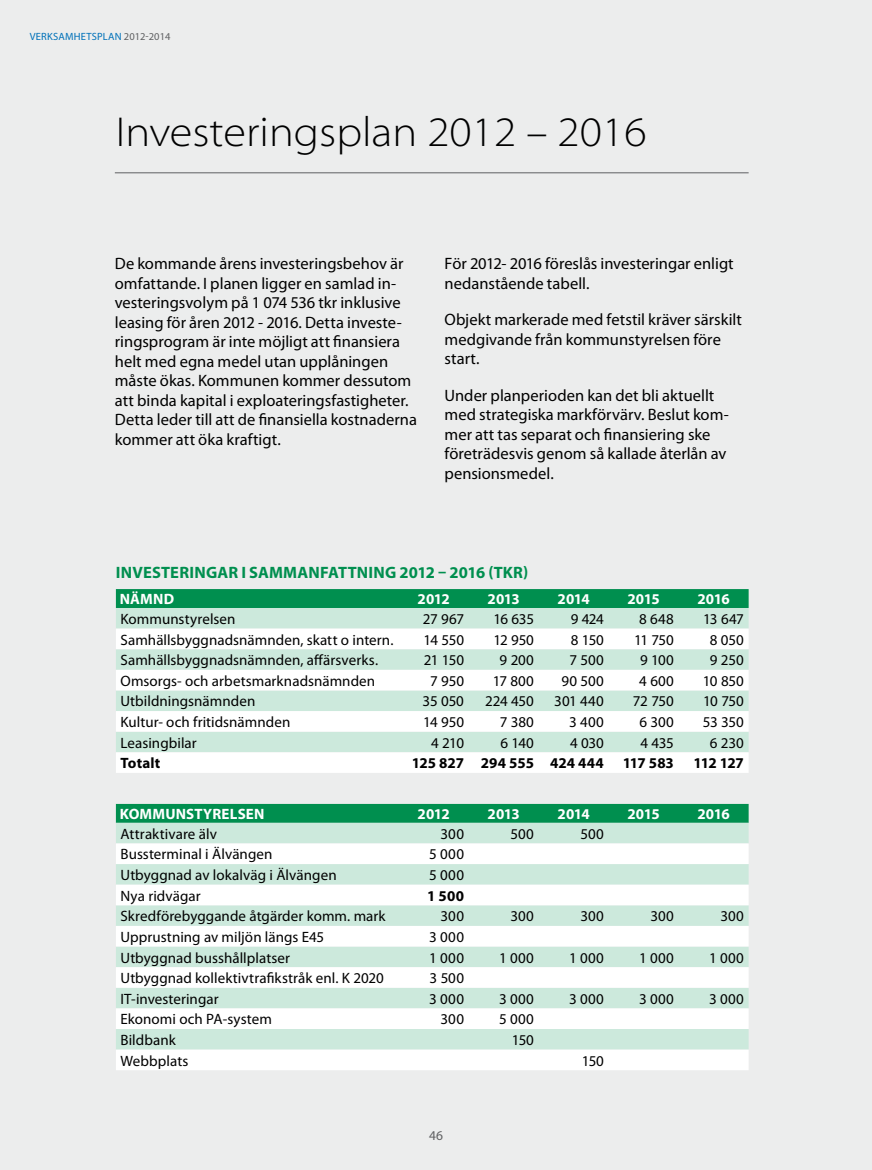
<style>
.page{position:relative;width:872px;height:1170px;background:#fff}
.page>*{position:absolute;margin:0;border:0;box-sizing:border-box;transform-origin:0 0}
.t1{font:42px "Myriad MM 215 700";letter-spacing:.015em;color:#000}
.t2{font:16.5px/19.5px "Myriad Pro";letter-spacing:.005em;color:#000}
.t3{font:700 16.5px "Myriad Pro";letter-spacing:-.03em;color:#008f4f}
.t4{font:15px "Myriad Pro";letter-spacing:.005em;color:#000}
.t5{font:700 15px "Myriad Pro";letter-spacing:-.03em;color:#fff}
.t6{font:700 15px "Myriad Pro";color:#000}
.t7{font:13.5px "Myriad Pro";color:#5f6062}
.t8{font:10.5px "Myriad Pro";letter-spacing:.02em;color:#0071b9}
.s1{color:#5f6062}
</style>
<div class="page">
<div style="left:0;top:0;width:872px;height:1169px;background:#eceded"></div>
<div style="left:116px;top:589px;width:632px;height:19px;background:#008f4f"></div>
<div style="left:116px;top:608px;width:632px;height:20px;background:#cce9dc"></div>
<svg style="left:116px;top:629px;width:632px;height:143px;background:#e9f5ef"></svg>
<div style="left:116px;top:803px;width:632px;height:19px;background:#008f4f"></div>
<div style="left:116px;top:822px;width:632px;height:21px;background:#cce9dc"></div>
<svg style="left:116px;top:844px;width:632px;height:226px;background:#e7f4ef"></svg>
<hr style="left:115px;top:172px;width:633px;height:1px;background:#5f6062">
<p class="t8" style="left:30px;top:30px;width:142px">Verksamhetsplan <span class="s1">2012-2014</span></p>
<h1 class="t1" style="left:116px;top:112px;width:531px">Investeringsplan 2012 – 2016</h1>
<p class="t2" style="left:115px;top:253px;width:304px">De kommande årens investeringsbehov är omfattande. I planen ligger en samlad in&shy;vesteringsvolym på 1 074 536 tkr inklusive leasing för åren 2012 - 2016. Detta investe&shy;ringsprogram är inte möjligt att finansiera helt med egna medel utan upplåningen måste ökas. Kommunen kommer dessutom att binda kapital i exploateringsfastigheter.<br>Detta leder till att de finansiella kostnaderna kommer att öka kraftigt.</p>
<p class="t2" style="left:444px;top:253px;width:291px">För 2012- 2016 föreslås investeringar enligt nedanstående tabell.</p>
<p class="t2" style="left:444px;top:309px;width:299px">Objekt markerade med fetstil kräver särskilt medgivande från kommunstyrelsen före start.</p>
<p class="t2" style="left:444px;top:385px;width:286px">Under planperioden kan det bli aktuellt med strategiska markförvärv. Beslut kom&shy;mer att tas separat och finansiering ske företrädesvis genom så kallade återlån av pensionsmedel.</p>
<p class="t3" style="left:116px;top:562px;width:16px">INVESTERINGAR</p>
<p class="t3" style="left:241px;top:562px;width:20px">I SAMMANFATTNING</p>
<p class="t3" style="left:399px;top:562px;width:130px">2012 – 2016 (TKR)</p>
<p class="t5" style="left:120px;top:589px;width:23px">NÄMND</p>
<p class="t5" style="left:417px;top:589px;width:34px">2012</p>
<p class="t5" style="left:487px;top:589px;width:34px">2013</p>
<p class="t5" style="left:557px;top:589px;width:34px">2014</p>
<p class="t5" style="left:627px;top:589px;width:34px">2015</p>
<p class="t5" style="left:697px;top:589px;width:34px">2016</p>
<p class="t4" style="left:121px;top:609px;width:116px">Kommunstyrelsen</p>
<p class="t4" style="left:423px;top:609px;width:43px">27 967</p>
<p class="t4" style="left:493px;top:609px;width:42px">16 635</p>
<p class="t4" style="left:570px;top:609px;width:35px">9 424</p>
<p class="t4" style="left:639px;top:609px;width:36px">8 648</p>
<p class="t4" style="left:703px;top:609px;width:42px">13 647</p>
<p class="t4" style="left:121px;top:630px;width:274px">Samhällsbyggnadsnämnden, skatt o intern.</p>
<p class="t4" style="left:423px;top:630px;width:42px">14 550</p>
<p class="t4" style="left:493px;top:630px;width:42px">12 950</p>
<p class="t4" style="left:571px;top:630px;width:35px">8 150</p>
<p class="t4" style="left:634px;top:630px;width:41px">11 750</p>
<p class="t4" style="left:710px;top:630px;width:35px">8 050</p>
<p class="t4" style="left:121px;top:650px;width:259px">Samhällsbyggnadsnämnden, affärsverks.</p>
<p class="t4" style="left:424px;top:650px;width:42px">21 150</p>
<p class="t4" style="left:499px;top:650px;width:36px">9 200</p>
<p class="t4" style="left:569px;top:650px;width:36px">7 500</p>
<p class="t4" style="left:640px;top:650px;width:35px">9 100</p>
<p class="t4" style="left:710px;top:650px;width:36px">9 250</p>
<p class="t4" style="left:121px;top:671px;width:256px">Omsorgs- och arbetsmarknadsnämnden</p>
<p class="t4" style="left:430px;top:671px;width:35px">7 950</p>
<p class="t4" style="left:493px;top:671px;width:43px">17 800</p>
<p class="t4" style="left:561px;top:671px;width:44px">90 500</p>
<p class="t4" style="left:639px;top:671px;width:36px">4 600</p>
<p class="t4" style="left:703px;top:671px;width:43px">10 850</p>
<p class="t4" style="left:121px;top:692px;width:136px">Utbildningsnämnden</p>
<p class="t4" style="left:422px;top:692px;width:43px">35 050</p>
<p class="t4" style="left:485px;top:692px;width:50px">224 450</p>
<p class="t4" style="left:554px;top:692px;width:51px">301 440</p>
<p class="t4" style="left:632px;top:692px;width:43px">72 750</p>
<p class="t4" style="left:703px;top:692px;width:42px">10 750</p>
<p class="t4" style="left:121px;top:712px;width:171px">Kultur- och fritidsnämnden</p>
<p class="t4" style="left:423px;top:712px;width:42px">14 950</p>
<p class="t4" style="left:500px;top:712px;width:36px">7 380</p>
<p class="t4" style="left:569px;top:712px;width:36px">3 400</p>
<p class="t4" style="left:639px;top:712px;width:36px">6 300</p>
<p class="t4" style="left:703px;top:712px;width:43px">53 350</p>
<p class="t4" style="left:121px;top:733px;width:78px">Leasingbilar</p>
<p class="t4" style="left:431px;top:733px;width:34px">4 210</p>
<p class="t4" style="left:500px;top:733px;width:35px">6 140</p>
<p class="t4" style="left:570px;top:733px;width:35px">4 030</p>
<p class="t4" style="left:640px;top:733px;width:35px">4 435</p>
<p class="t4" style="left:710px;top:733px;width:36px">6 230</p>
<p class="t6" style="left:121px;top:753px;width:41px">TOTALT</p>
<p class="t6" style="left:412px;top:753px;width:194px">125 827 294 555 424 444</p>
<p class="t6" style="left:623px;top:753px;width:53px">117 583</p>
<p class="t6" style="left:693px;top:753px;width:52px">112 127</p>
<p class="t5" style="left:120px;top:804px;width:22px">KOMM</p>
<p class="t5" style="left:165px;top:804px;width:20px">UNST</p>
<p class="t5" style="left:203px;top:804px;width:19px">YRELSEN</p>
<p class="t5" style="left:417px;top:804px;width:34px">2012</p>
<p class="t5" style="left:487px;top:804px;width:34px">2013</p>
<p class="t5" style="left:557px;top:804px;width:34px">2014</p>
<p class="t5" style="left:627px;top:804px;width:34px">2015</p>
<p class="t5" style="left:697px;top:804px;width:34px">2016</p>
<p class="t4" style="left:121px;top:824px;width:98px">Attraktivare älv</p>
<p class="t4" style="left:440px;top:824px;width:25px">300</p>
<p class="t4" style="left:510px;top:824px;width:25px">500</p>
<p class="t4" style="left:580px;top:824px;width:25px">500</p>
<p class="t4" style="left:121px;top:845px;width:153px">Bussterminal i Älvängen</p>
<p class="t4" style="left:429px;top:845px;width:36px">5 000</p>
<p class="t4" style="left:121px;top:865px;width:218px">Utbyggnad av lokalväg i Älvängen</p>
<p class="t4" style="left:429px;top:865px;width:36px">5 000</p>
<p class="t4" style="left:121px;top:886px;width:82px">Nya ridvägar</p>
<p class="t6" style="left:427px;top:885px;width:38px">1 500</p>
<p class="t4" style="left:121px;top:906px;width:266px">Skredförebyggande åtgärder komm. mark</p>
<p class="t4" style="left:440px;top:906px;width:25px">300</p>
<p class="t4" style="left:510px;top:906px;width:25px">300</p>
<p class="t4" style="left:580px;top:906px;width:25px">300</p>
<p class="t4" style="left:650px;top:906px;width:25px">300</p>
<p class="t4" style="left:720px;top:906px;width:25px">300</p>
<p class="t4" style="left:121px;top:927px;width:205px">Upprustning av miljön längs E45</p>
<p class="t4" style="left:429px;top:927px;width:36px">3 000</p>
<p class="t4" style="left:121px;top:948px;width:171px">Utbyggnad busshållplatser</p>
<p class="t4" style="left:429px;top:948px;width:36px">1 000</p>
<p class="t4" style="left:499px;top:948px;width:36px">1 000</p>
<p class="t4" style="left:569px;top:948px;width:36px">1 000</p>
<p class="t4" style="left:639px;top:948px;width:36px">1 000</p>
<p class="t4" style="left:709px;top:948px;width:36px">1 000</p>
<p class="t4" style="left:121px;top:968px;width:265px">Utbyggnad kollektivtrafikstråk enl. K 2020</p>
<p class="t4" style="left:429px;top:968px;width:36px">3 500</p>
<p class="t4" style="left:121px;top:989px;width:100px">IT-investeringar</p>
<p class="t4" style="left:429px;top:989px;width:36px">3 000</p>
<p class="t4" style="left:499px;top:989px;width:36px">3 000</p>
<p class="t4" style="left:569px;top:989px;width:36px">3 000</p>
<p class="t4" style="left:639px;top:989px;width:36px">3 000</p>
<p class="t4" style="left:709px;top:989px;width:36px">3 000</p>
<p class="t4" style="left:121px;top:1009px;width:153px">Ekonomi och PA-system</p>
<p class="t4" style="left:440px;top:1009px;width:25px">300</p>
<p class="t4" style="left:499px;top:1009px;width:36px">5 000</p>
<p class="t4" style="left:121px;top:1030px;width:57px">Bildbank</p>
<p class="t4" style="left:512px;top:1030px;width:24px">150</p>
<p class="t4" style="left:121px;top:1051px;width:69px">Webbplats</p>
<p class="t4" style="left:582px;top:1051px;width:24px">150</p>
<p class="t7" style="left:429px;top:1127px;width:15px">46</p>
</div>
